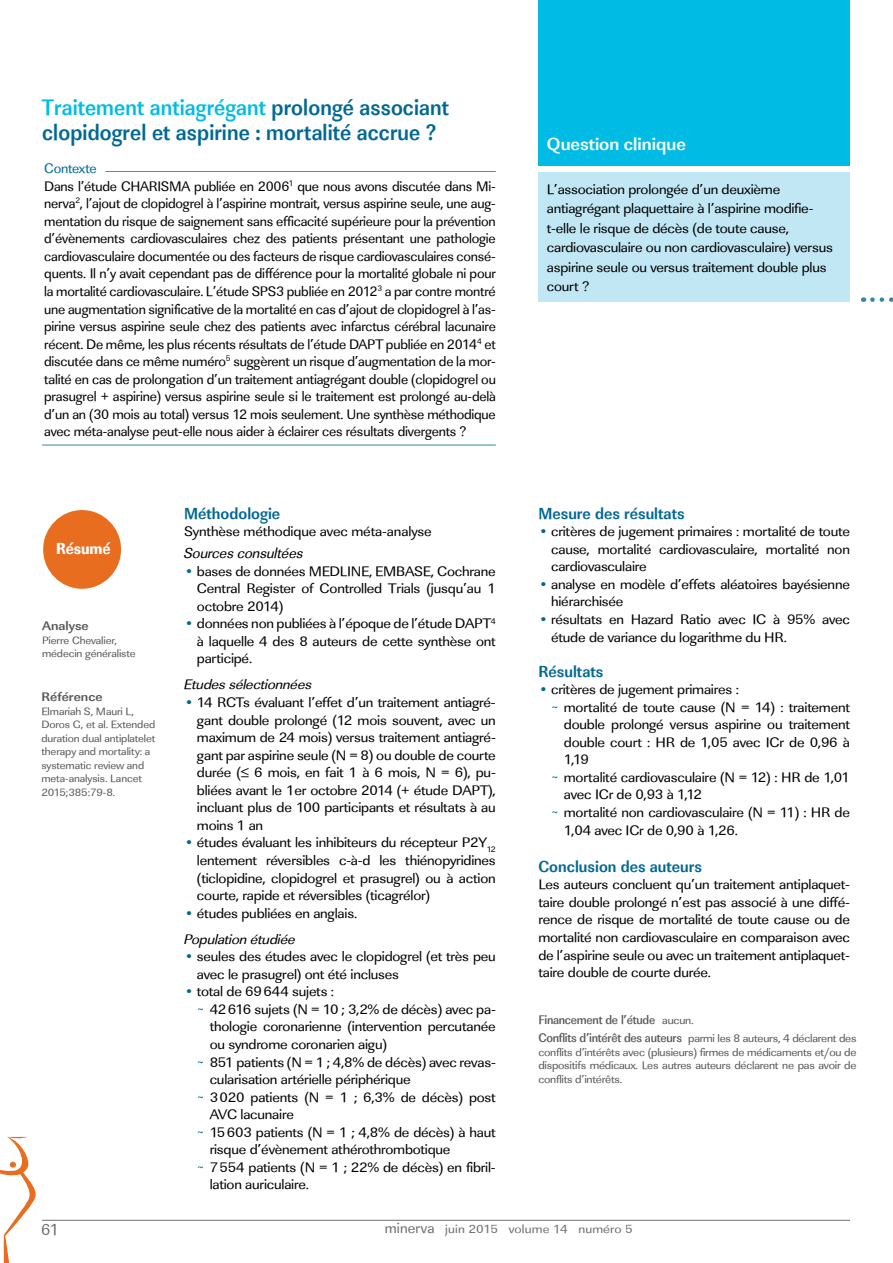
<style>
.page{position:relative;width:893px;height:1263px;background:#fff}
.page>*{position:absolute;margin:0;border:0;box-sizing:border-box;transform-origin:0 0}
.t1{font:700 23.1px/25.5px "Linear Std";letter-spacing:.005em;color:#006892;scale:.91 1}
.t2{font:700 18px "Linear Std";color:#fff}
.t3{font:700 16.5px "Linear Std Cd";color:#006892}
.t4{font:16.5px "Linear Std Nr Xbold";letter-spacing:-.01em;color:#fff}
.t5{font:16.5px "Linear Std";color:#6d6e71}
.t6{font:italic 15px "Linear Std";letter-spacing:-.01em;color:#000}
.t7{font:14.25px/17.5px "Linear Std";letter-spacing:-.015em;color:#000;text-align:justify;scale:1.05 1}
.t8{font:14.25px/17.5px "Linear Std";letter-spacing:-.015em;color:#000}
.t9{font:italic 14.25px "Linear Std";letter-spacing:-.015em;color:#000;scale:1.05 1}
.t10{font:500 12.9px "Linear Std Nr";letter-spacing:-.02em;color:#58595b;scale:1.05 1}
.t11{font:700 12.9px "Linear Std";color:#58595b;scale:1.05 1}
.t12{font:12.15px "Linear Std";letter-spacing:.01em;color:#6d6e71;scale:1.11 1}
.t13{font:11.4px/13.5px "Linear Std";letter-spacing:-.02em;color:#58595b;text-align:justify;scale:1.05 1}
.t14{font:10.95px/13.5px "Linear Std";letter-spacing:-.01em;color:#58595b;scale:1.05 1}
.s1{color:#00bce4}
.s2{color:#006892}
.s3{font-style:italic}
.s4{font-family:"Linear Std";font-weight:400;font-size:11.4px}
.s5{font-family:"Linear Std Nr";font-weight:500;font-size:12.9px}
.s6{font-size:15px}
</style>
<div class="page">
<hr style="left:42px;top:1220px;width:808px;height:1px;background:#6d6e71">
<svg style="left:0;top:1137px;width:36px;height:126px"></svg>
<div style="left:538px;top:172px;width:312px;height:130px;background:#c1e7f5"></div>
<hr style="left:105px;top:171px;width:391px;height:1px;background:#006892">
<hr style="left:42px;top:445px;width:454px;height:1px;background:#006892">
<div style="left:43px;top:510px;width:78px;height:79px;background:#e86d1f;border-radius:50%"></div>
<svg style="left:872px;top:297px;width:21px;height:5px"></svg>
<div style="left:538px;top:0;width:312px;height:166px;background:#00bce4"></div>
<h1 class="t1" style="left:42px;top:95px;width:449px"><span class="s1">Traitement antiagrégant</span> prolongé associant clopidogrel et aspirine : mortalité accrue ?</h1>
<p class="t8" style="left:44px;top:160px;width:453px"><span class="s2">Contexte<br></span>Dans l’étude CHARISMA publiée en 2006<sup>1</sup> que nous avons discutée dans Mi&shy;nerva<sup>2</sup>, l’ajout de clopidogrel à l’aspirine montrait, versus aspirine seule, une aug&shy;mentation du risque de saignement sans efficacité supérieure pour la prévention d’évènements cardiovasculaires chez des patients présentant une pathologie cardiovasculaire documentée ou des facteurs de risque cardiovasculaires consé&shy;quents. Il n’y avait cependant pas de différence pour la mortalité globale ni pour la mortalité cardiovasculaire. L’étude SPS3 publiée en 2012<sup>3</sup> a par contre montré une augmentation significative de la mortalité en cas d’ajout de clopidogrel à l’as&shy;pirine versus aspirine seule chez des patients avec infarctus cérébral lacunaire récent. De même, les plus récents résultats de l’étude DAPT publiée en 2014<sup>4</sup> et discutée dans ce même numéro<sup>5</sup> suggèrent un risque d’augmentation de la mor&shy;talité en cas de prolongation d’un traitement antiagrégant double (clopidogrel ou prasugrel + aspirine) versus aspirine seule si le traitement est prolongé au-delà d’un an (30 mois au total) versus 12 mois seulement. Une synthèse méthodique avec méta-analyse peut-elle nous aider à éclairer ces résultats divergents ?</p>
<p class="t4" style="left:56px;top:539px;width:56px">Résumé</p>
<p class="t11" style="left:42px;top:618px;width:46px">Analyse</p>
<p class="t14" style="left:42px;top:633px;width:91px">Pierre Chevalier, médecin généraliste</p>
<p class="t11" style="left:41px;top:689px;width:60px">Référence</p>
<p class="t14" style="left:41px;top:704px;width:110px">Elmariah S, Mauri L,<br>Doros G, et al. Extended duration dual antiplatelet therapy and mortality: a systematic review and meta-analysis. Lancet<br>2015;385:79-8.</p>
<p class="t3" style="left:184px;top:503px;width:98px">Méthodologie</p>
<p class="t7" style="left:184px;top:523px;width:237px">Synthèse méthodique avec méta-analyse</p>
<p class="t6" style="left:184px;top:544px;width:121px">Sources consultées</p>
<p class="t7" style="left:197px;top:562px;width:286px;text-indent:-13px"><span class="s2">•</span> bases de données MEDLINE, EMBASE, Cochrane Central Register of Controlled Trials (jusqu’au 1 octobre 2014)</p>
<p class="t7" style="left:197px;top:615px;width:286px;text-indent:-13px"><span class="s2">•</span> données non publiées à l’époque de l’étude DAPT<sup>4 </sup>à laquelle 4 des 8 auteurs de cette synthèse ont participé.</p>
<p class="t9" style="left:184px;top:676px;width:123px">Etudes sélectionnées</p>
<p class="t7" style="left:197px;top:694px;width:286px;text-indent:-13px"><span class="s2">•</span> 14 RCTs évaluant l’effet d’un traitement antiagré&shy;gant double prolongé (12 mois souvent, avec un maximum de 24 mois) versus traitement antiagré&shy;gant par aspirine seule (N = 8) ou double de courte durée (≤ 6 mois, en fait 1 à 6 mois, N = 6), pu&shy;bliées avant le 1er octobre 2014 (+ étude DAPT), incluant plus de 100 participants et résultats à au moins 1 an</p>
<p class="t7" style="left:197px;top:834px;width:286px;text-indent:-13px"><span class="s2">•</span> études évaluant les inhibiteurs du récepteur P2Y<sub>12 </sub>lentement réversibles c-à-d les thiénopyridines (ticlopidine, clopidogrel et prasugrel) ou à action courte, rapide et réversibles (ticagrélor)</p>
<p class="t7" style="left:184px;top:900px;width:166px;line-height:26.1px"><span class="s2">•</span> études publiées en anglais.<br><span class="s3">Population étudiée</span></p>
<p class="t7" style="left:197px;top:948px;width:286px;text-indent:-13px"><span class="s2">•</span> seules des études avec le clopidogrel (et très peu avec le prasugrel) ont été incluses</p>
<p class="t7" style="left:184px;top:983px;width:144px"><span class="s2">•</span> total de 69644 sujets :</p>
<p class="t7" style="left:197px;top:1000px;width:286px"><span class="s2">~</span> 42616 sujets (N = 10 ; 3,2% de décès) avec pa-</p>
<p class="t7" style="left:210px;top:1018px;width:274px">thologie coronarienne (intervention percutanée</p>
<p class="t7" style="left:210px;top:1036px;width:170px">ou syndrome coronarien aigu)</p>
<p class="t7" style="left:197px;top:1053px;width:286px"><span class="s2">~</span> 851 patients (N = 1 ; 4,8% de décès) avec revas-</p>
<p class="t7" style="left:210px;top:1071px;width:193px">cularisation artérielle périphérique</p>
<p class="t7" style="left:197px;top:1088px;width:286px"><span class="s2">~</span> 3020 patients (N = 1 ; 6,3% de décès) post</p>
<p class="t7" style="left:210px;top:1106px;width:82px">AVC lacunaire</p>
<p class="t7" style="left:197px;top:1123px;width:286px"><span class="s2">~</span> 15603 patients (N = 1 ; 4,8% de décès) à haut</p>
<p class="t7" style="left:210px;top:1141px;width:231px">risque d’évènement athérothrombotique</p>
<p class="t7" style="left:197px;top:1158px;width:286px"><span class="s2">~</span> 7554 patients (N = 1 ; 22% de décès) en fibril-</p>
<p class="t7" style="left:210px;top:1176px;width:96px">lation auriculaire.</p>
<p class="t2" style="left:547px;top:133px;width:141px">Question clinique</p>
<p class="t7" style="left:547px;top:180px;width:274px;line-height:19.5px;text-align:left">L’association prolongée d’un deuxième antiagrégant plaquettaire à l’aspirine modifie&shy;t-elle le risque de décès (de toute cause, cardiovasculaire ou non cardiovasculaire) versus aspirine seule ou versus traitement double plus court ?</p>
<p class="t3" style="left:538px;top:503px;width:148px">Mesure des résultats</p>
<p class="t7" style="left:551px;top:523px;width:286px;text-indent:-13px"><span class="s2">•</span> critères de jugement primaires : mortalité de toute cause, mortalité cardiovasculaire, mortalité non cardiovasculaire</p>
<p class="t7" style="left:551px;top:575px;width:286px;text-indent:-13px"><span class="s2">•</span> analyse en modèle d’effets aléatoires bayésienne hiérarchisée</p>
<p class="t7" style="left:551px;top:611px;width:286px;text-indent:-13px"><span class="s2">•</span> résultats en Hazard Ratio avec IC à 95% avec étude de variance du logarithme du HR.</p>
<p class="t3" style="left:538px;top:661px;width:67px">Résultats</p>
<p class="t7" style="left:538px;top:681px;width:192px"><span class="s2">•</span> critères de jugement primaires :</p>
<p class="t7" style="left:551px;top:698px;width:286px"><span class="s2">~</span> mortalité de toute cause (N = 14) : traitement</p>
<p class="t7" style="left:564px;top:716px;width:274px">double prolongé versus aspirine ou traitement</p>
<p class="t7" style="left:564px;top:733px;width:274px">double court : HR de 1,05 avec ICr de 0,96 à</p>
<p class="t7" style="left:564px;top:751px;width:25px">1,19</p>
<p class="t7" style="left:551px;top:768px;width:286px"><span class="s2">~</span> mortalité cardiovasculaire (N = 12) : HR de 1,01</p>
<p class="t7" style="left:564px;top:786px;width:133px">avec ICr de 0,93 à 1,12</p>
<p class="t7" style="left:551px;top:804px;width:286px"><span class="s2">~</span> mortalité non cardiovasculaire (N = 11) : HR de</p>
<p class="t7" style="left:564px;top:822px;width:167px">1,04 avec ICr de 0,90 à 1,26.</p>
<p class="t3" style="left:538px;top:856px;width:165px">Conclusion des auteurs</p>
<p class="t7" style="left:538px;top:876px;width:298px">Les auteurs concluent qu’un traitement antiplaquet&shy;taire double prolongé n’est pas associé à une diffé&shy;rence de risque de mortalité de toute cause ou de mortalité non cardiovasculaire en comparaison avec de l’aspirine seule ou avec un traitement antiplaquet&shy;taire double de courte durée.</p>
<p class="t10" style="left:538px;top:1012px;width:149px">Financement de l’étude <span class="s4">aucun.</span></p>
<p class="t13" style="left:538px;top:1032px;width:305px"><span class="s5">Conflits d’intérêt des auteurs</span> parmi les 8 auteurs, 4 déclarent des conflits d’intérêts avec (plusieurs) firmes de médicaments et/ou de dispositifs médicaux. Les autres auteurs déclarent ne pas avoir de conflits d’intérêts.</p>
<p class="t5" style="left:41px;top:1220px;width:19px">61</p>
<p class="t12" style="left:385px;top:1222px;width:225px"><span class="s6">minerva</span> juin 2015 volume 14 numéro 5</p>
</div>
